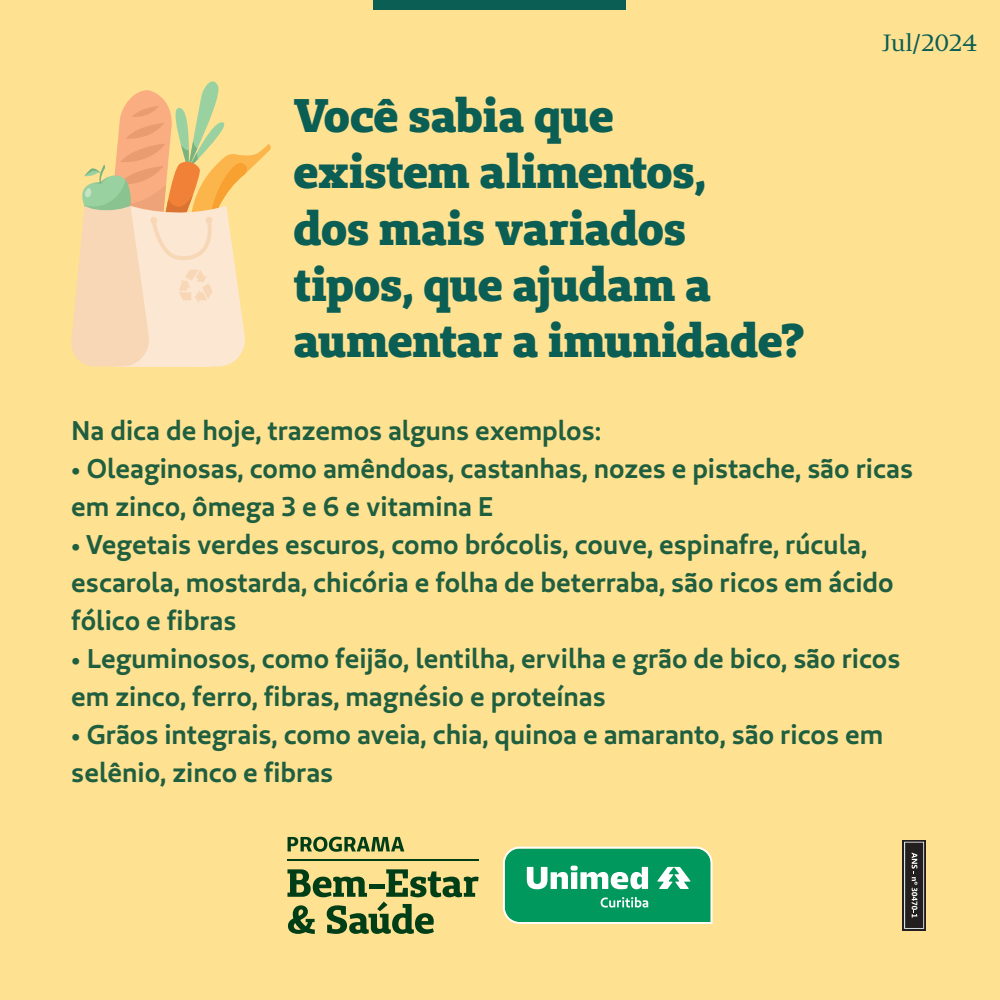
<style>
.page{position:relative;width:1000px;height:1000px;background:#ffe192}
.page>*{position:absolute;margin:0;border:0;box-sizing:border-box;transform-origin:0 0}
.t1{font:800 47.1px/56.5px "Unimed Slab";letter-spacing:-.01em;color:#0b5e53}
.t2{font:700 27px/38px "Unimed Sans 2020 Semi";color:#1f5f3f}
.t3{font:23.5px "Unimed Serif";color:#0b5e53}
</style>
<div class="page">
<div style="left:374px;top:0;width:252px;height:10px;background:#0b5e53"></div>
<svg style="left:71px;top:81px;width:200px;height:286px"></svg>
<div style="left:902px;top:840px;width:24px;height:91px;background:linear-gradient(to bottom,#343031,#343031)"></div>
<svg style="left:904px;top:842px;width:20px;height:87px"></svg>
<svg style="left:288px;top:837px;width:116px;height:15px"></svg>
<svg style="left:287px;top:869px;width:192px;height:65px"></svg>
<hr style="left:288px;top:859px;width:191px;height:1px;background:#003e18">
<svg style="left:503px;top:847px;width:210px;height:77px"></svg>
<h1 class="t1" style="left:294px;top:86px;width:513px">Você sabia que<br>existem alimentos,<br>dos mais variados tipos, que ajudam a aumentar a imunidade?</h1>
<p class="t3" style="left:882px;top:27px;width:96px">Jul/2024</p>
<p class="t2" style="left:71px;top:411px;width:531px">Na dica de hoje, trazemos alguns exemplos:</p>
<p class="t2" style="left:71px;top:449px;width:843px">• Oleaginosas, como amêndoas, castanhas, nozes e pistache, são ricas em zinco, ômega 3 e 6 e vitamina E</p>
<p class="t2" style="left:71px;top:525px;width:824px">• Vegetais verdes escuros, como brócolis, couve, espinafre, rúcula, escarola, mostarda, chicória e folha de beterraba, são ricos em ácido fólico e fibras</p>
<p class="t2" style="left:71px;top:639px;width:831px">• Leguminosos, como feijão, lentilha, ervilha e grão de bico, são ricos em zinco, ferro, fibras, magnésio e proteínas</p>
<p class="t2" style="left:71px;top:715px;width:813px">• Grãos integrais, como aveia, chia, quinoa e amaranto, são ricos em selênio, zinco e fibras</p>
</div>
